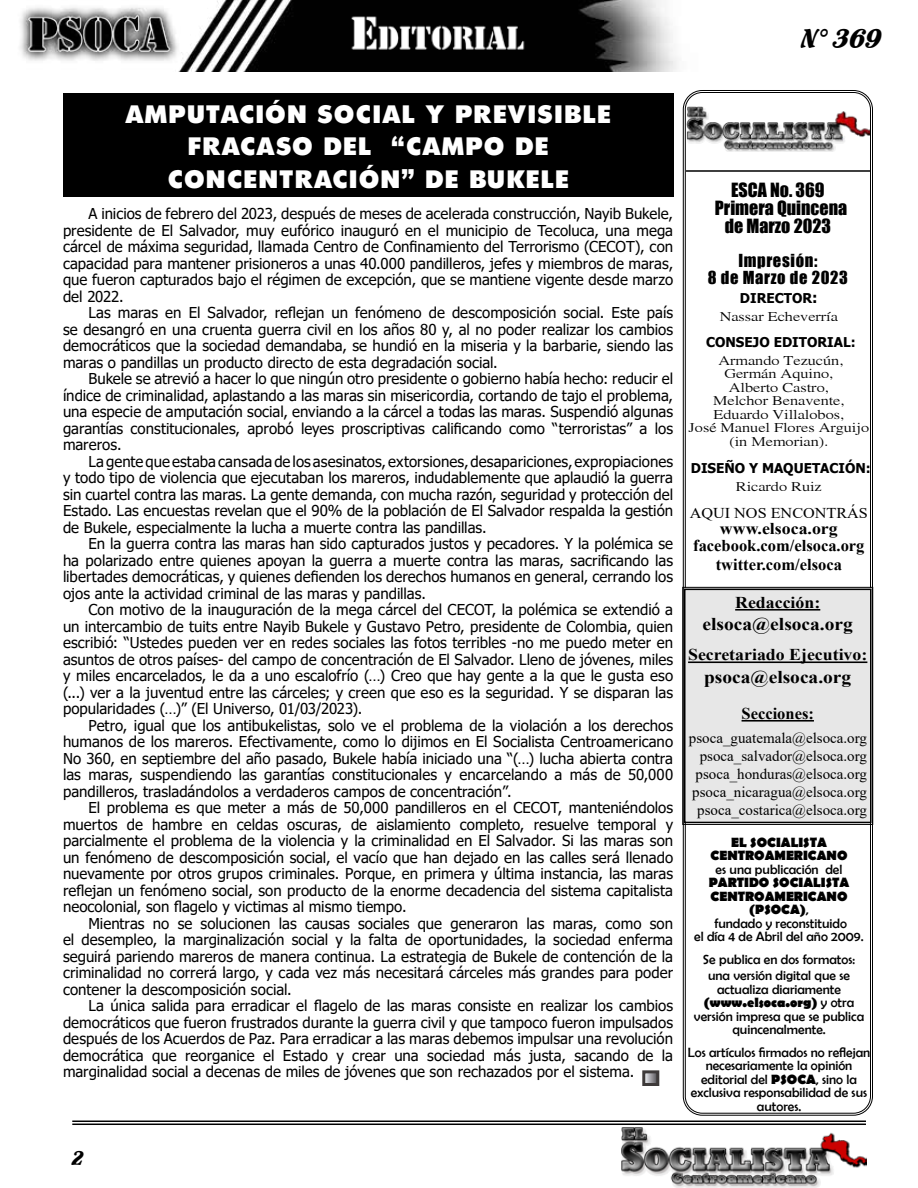
<style>
.page{position:relative;width:918px;height:1188px;background:#fff}
.page>*{position:absolute;margin:0;border:0;box-sizing:border-box;transform-origin:0 0}
.t1{font:28.5px "Flamenco D";color:#000}
.t2{font:27px/32.4px "Tw Cen MT Ult Bd";color:#fff;text-align:center}
.t3{font:21px "Flamenco D";color:#000}
.t4{font:18px/18px "Impact";color:#000;text-align:center}
.t5{font:700 18px "Times New Roman";color:#000;scale:1.08 1}
.t6{font:700 16.5px/16.5px "Times New Roman";color:#000;text-align:center;scale:1.08 1}
.t7{font:700 16.5px "Times New Roman";color:#000}
.t8{font:16.5px/16.5px "Impact";letter-spacing:.04em;color:#000;text-align:center}
.t9{font:15px/16.5px "Tahoma";color:#000;text-align:justify}
.t10{font:15px/18px "Times New Roman";color:#000;text-align:right}
.t11{font:15px "Times New Roman";color:#000;scale:1.08 1}
.t12{font:13.5px/13.5px "Berlin Sans FB";color:#000;text-align:center}
.t13{font:13.5px/13.5px "Xerox Serif Wide FC";color:#000;text-align:center}
.t14{font:700 13.5px "Tahoma";color:#000}
.t15{font:700 13.5px/13.5px "Berlin Sans FB";color:#000;text-align:center}
.s1{font-size:15px}
.s2{font-weight:700}
</style>
<div class="page">
<hr style="left:72px;top:1121px;width:794px;height:1px;background:#000">
<hr style="left:72px;top:1124px;width:794px;height:1px;background:#000">
<img style="left:621px;top:1127px;width:245px;height:61px">
<img style="left:20px;top:0;width:657px;height:72px">
<div style="left:682px;top:587px;width:191px;height:238px;background:#e7e7e7"></div>
<div style="left:684px;top:589px;width:188px;height:234px;border:2px solid #000"></div>
<img style="left:687px;top:106px;width:182px;height:46px">
<hr style="left:686px;top:170px;width:185px;height:2px;background:#000">
<svg style="left:646px;top:1074px;width:9px;height:8px"></svg>
<div style="left:642px;top:1070px;width:17px;height:16px;border:3px solid #3e3a3a"></div>
<div style="left:63px;top:93px;width:610px;height:103px;background:#000"></div>
<h1 class="t1" style="left:802px;top:21px;width:82px">N° 369</h1>
<h2 class="t2" style="left:125px;top:97px;width:488px">AMPUTACIÓN SOCIAL Y PREVISIBLE<br>FRACASO DEL “CAMPO DE<br>CONCENTRACIÓN” DE BUKELE</h2>
<p class="t9" style="left:63px;top:206px;width:612px;text-indent:26px">A inicios de febrero del 2023, después de meses de acelerada construcción, Nayib Bukele, presidente de El Salvador, muy eufórico inauguró en el municipio de Tecoluca, una mega cárcel de máxima seguridad, llamada Centro de Confinamiento del Terrorismo (CECOT), con capacidad para mantener prisioneros a unas 40.000 pandilleros, jefes y miembros de maras, que fueron capturados bajo el régimen de excepción, que se mantiene vigente desde marzo del 2022.</p>
<p class="t9" style="left:63px;top:305px;width:612px;text-indent:26px">Las maras en El Salvador, reflejan un fenómeno de descomposición social. Este país se desangró en una cruenta guerra civil en los años 80 y, al no poder realizar los cambios democráticos que la sociedad demandaba, se hundió en la miseria y la barbarie, siendo las maras o pandillas un producto directo de esta degradación social.</p>
<p class="t9" style="left:63px;top:371px;width:612px;text-indent:26px">Bukele se atrevió a hacer lo que ningún otro presidente o gobierno había hecho: reducir el índice de criminalidad, aplastando a las maras sin misericordia, cortando de tajo el problema, una especie de amputación social, enviando a la cárcel a todas las maras. Suspendió algunas garantías constitucionales, aprobó leyes proscriptivas calificando como “terroristas” a los mareros.</p>
<p class="t9" style="left:63px;top:454px;width:612px;text-indent:26px">La gente que estaba cansada de los asesinatos, extorsiones, desapariciones, expropiaciones y todo tipo de violencia que ejecutaban los mareros, indudablemente que aplaudió la guerra sin cuartel contra las maras. La gente demanda, con mucha razón, seguridad y protección del Estado. Las encuestas revelan que el 90% de la población de El Salvador respalda la gestión de Bukele, especialmente la lucha a muerte contra las pandillas.</p>
<p class="t9" style="left:63px;top:536px;width:612px;text-indent:26px">En la guerra contra las maras han sido capturados justos y pecadores. Y la polémica se ha polarizado entre quienes apoyan la guerra a muerte contra las maras, sacrificando las libertades democráticas, y quienes defienden los derechos humanos en general, cerrando los ojos ante la actividad criminal de las maras y pandillas.</p>
<p class="t9" style="left:63px;top:602px;width:612px;text-indent:26px">Con motivo de la inauguración de la mega cárcel del CECOT, la polémica se extendió a un intercambio de tuits entre Nayib Bukele y Gustavo Petro, presidente de Colombia, quien escribió: “Ustedes pueden ver en redes sociales las fotos terribles -no me puedo meter en asuntos de otros países- del campo de concentración de El Salvador. Lleno de jóvenes, miles y miles encarcelados, le da a uno escalofrío (…) Creo que hay gente a la que le gusta eso (...) ver a la juventud entre las cárceles; y creen que eso es la seguridad. Y se disparan las popularidades (…)” (El Universo, 01/03/2023).</p>
<p class="t9" style="left:63px;top:718px;width:612px;text-indent:26px">Petro, igual que los antibukelistas, solo ve el problema de la violación a los derechos humanos de los mareros. Efectivamente, como lo dijimos en El Socialista Centroamericano No 360, en septiembre del año pasado, Bukele había iniciado una “(…) lucha abierta contra las maras, suspendiendo las garantías constitucionales y encarcelando a más de 50,000 pandilleros, trasladándolos a verdaderos campos de concentración”.</p>
<p class="t9" style="left:63px;top:800px;width:612px;text-indent:26px">El problema es que meter a más de 50,000 pandilleros en el CECOT, manteniéndolos muertos de hambre en celdas oscuras, de aislamiento completo, resuelve temporal y parcialmente el problema de la violencia y la criminalidad en El Salvador. Si las maras son un fenómeno de descomposición social, el vacío que han dejado en las calles será llenado nuevamente por otros grupos criminales. Porque, en primera y última instancia, las maras reflejan un fenómeno social, son producto de la enorme decadencia del sistema capitalista neocolonial, son flagelo y victimas al mismo tiempo.</p>
<p class="t9" style="left:63px;top:916px;width:612px;text-indent:26px">Mientras no se solucionen las causas sociales que generaron las maras, como son el desempleo, la marginalización social y la falta de oportunidades, la sociedad enferma seguirá pariendo mareros de manera continua. La estrategia de Bukele de contención de la criminalidad no correrá largo, y cada vez más necesitará cárceles más grandes para poder contener la descomposición social.</p>
<p class="t9" style="left:63px;top:998px;width:612px;text-indent:26px">La única salida para erradicar el flagelo de las maras consiste en realizar los cambios democráticos que fueron frustrados durante la guerra civil y que tampoco fueron impulsados después de los Acuerdos de Paz. Para erradicar a las maras debemos impulsar una revolución democrática que reorganice el Estado y crear una sociedad más justa, sacando de la marginalidad social a decenas de miles de jóvenes que son rechazados por el sistema.</p>
<p class="t4" style="left:715px;top:180px;width:134px">ESCA No. 369<br>Primera Quincena de Marzo 2023</p>
<p class="t8" style="left:708px;top:252px;width:142px">Impresión:<br>8 de Marzo de 2023</p>
<p class="t14" style="left:740px;top:289px;width:79px">DIRECTOR<span class="s1">:</span></p>
<p class="t13" style="left:720px;top:310px;width:120px">Nassar Echeverría</p>
<p class="t14" style="left:706px;top:332px;width:151px">CONSEJO EDITORIAL:</p>
<p class="t13" style="left:689px;top:353px;width:182px">Armando Tezucún,<br>Germán Aquino,<br>Alberto Castro,<br>Melchor Benavente,<br>Eduardo Villalobos,<br>José Manuel Flores Arguijo (in Memorian).</p>
<p class="t14" style="left:691px;top:458px;width:181px">DISEÑO Y MAQUETACIÓN:</p>
<p class="t13" style="left:736px;top:479px;width:87px">Ricardo Ruiz</p>
<p class="t11" style="left:690px;top:502px;width:166px">AQUI NOS ENCONTRÁS</p>
<p class="t6" style="left:693px;top:520px;width:160px">www.elsoca.org facebook.com/elsoca.org</p>
<p class="t7" style="left:716px;top:553px;width:128px">twitter.com/elsoca</p>
<p class="t6" style="left:735px;top:594px;width:80px">Redacción:</p>
<p class="t5" style="left:703px;top:611px;width:141px">elsoca@elsoca.org</p>
<p class="t6" style="left:688px;top:646px;width:168px">Secretariado Ejecutivo:</p>
<p class="t5" style="left:704px;top:664px;width:138px">psoca@elsoca.org</p>
<p class="t7" style="left:742px;top:702px;width:74px">Secciones:</p>
<p class="t10" style="left:689px;top:728px;width:180px">psoca_guatemala@elsoca.org psoca_salvador@elsoca.org psoca_honduras@elsoca.org psoca_nicaragua@elsoca.org psoca_costarica@elsoca.org</p>
<p class="t15" style="left:711px;top:836px;width:138px">EL SOCIALISTA<br>CENTROAMERICANO</p>
<p class="t12" style="left:716px;top:862px;width:128px">es una publicación del</p>
<p class="t12" style="left:694px;top:876px;width:171px"><span class="s2">PARTIDO SOCIALISTA<br>CENTROAMERICANO (PSOCA)</span>,<br>fundado y reconstituido<br>el día 4 de Abril del año 2009.</p>
<p class="t12" style="left:703px;top:951px;width:154px;line-height:16.5px">Se publica en dos formatos: una versión digital que se</p>
<p class="t12" style="left:694px;top:982px;width:172px">actualiza diariamente <span class="s2">(www.elsoca.org)</span> y otra versión impresa que se publica quincenalmente.</p>
<p class="t12" style="left:688px;top:1045px;width:184px">Los artículos firmados no reflejan necesariamente la opinión editorial del <span class="s2">PSOCA</span>, sino la exclusiva responsabilidad de sus autores.</p>
<h3 class="t3" style="left:72px;top:1146px;width:13px">2</h3>
</div>
